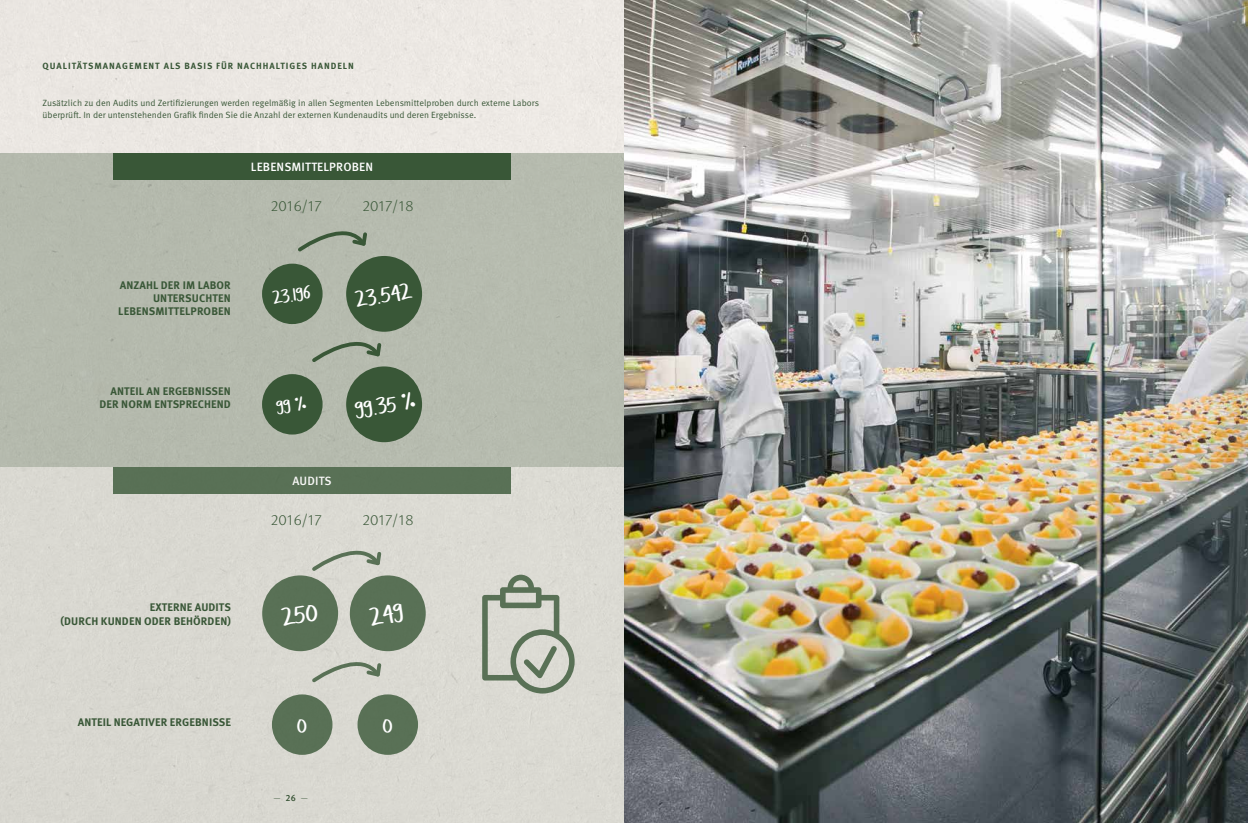
<style>
.page{position:relative;width:1248px;height:823px;background:#fff}
.page>*{position:absolute;margin:0;border:0;box-sizing:border-box;transform-origin:0 0}
.t1{font:23.9px "BREAKBEACH";color:#fff}
.t2{font:19.6px "BREAKBEACH";color:#fff}
.t3{font:300 15px "Meta Pro";color:#395737}
.t4{font:500 12px "Meta Pro";letter-spacing:.01em;color:#fff}
.t5{font:700 11px/13.2px "Meta Pro";letter-spacing:.01em;color:#395737;text-align:right}
.t6{font:9px/12.2px "Meta Pro Norm";color:#395737}
.t7{font:700 9px "Meta Pro";letter-spacing:.11em;color:#395737}
.t8{font:300 9px "Meta Pro";color:#395737}
.s1{font-weight:500}
</style>
<div class="page">
<div style="left:0;top:466px;width:624px;height:356px;background:#dad9d2"></div>
<div style="left:0;top:153px;width:624px;height:313px;background:#b5baae"></div>
<div style="left:262px;top:263px;width:60px;height:61px;background:#395737;border-radius:50%"></div>
<div style="left:346px;top:256px;width:76px;height:75px;background:#395737;border-radius:50%"></div>
<svg style="left:298px;top:231px;width:69px;height:21px"></svg>
<svg style="left:312px;top:342px;width:70px;height:20px"></svg>
<div style="left:357px;top:694px;width:61px;height:60px;background:#597156;border-radius:50%"></div>
<div style="left:272px;top:694px;width:60px;height:60px;background:#597055;border-radius:50%"></div>
<svg style="left:312px;top:550px;width:70px;height:21px"></svg>
<svg style="left:312px;top:662px;width:70px;height:21px"></svg>
<img style="left:624px;top:0;width:623px;height:822px">
<div style="left:113px;top:153px;width:397px;height:26px;background:#395737"></div>
<div style="left:113px;top:466px;width:397px;height:27px;background:#597156"></div>
<svg style="left:482px;top:574px;width:92px;height:119px"></svg>
<div style="left:262px;top:374px;width:60px;height:60px;background:#395737;border-radius:50%"></div>
<div style="left:346px;top:366px;width:76px;height:76px;background:#395737;border-radius:50%"></div>
<div style="left:350px;top:575px;width:75px;height:75px;background:#597156;border-radius:50%"></div>
<div style="left:262px;top:575px;width:76px;height:75px;background:#597156;border-radius:50%"></div>
<p class="t7" style="left:43px;top:59px;width:313px">QUALITÄTSMANAGEMENT ALS BASIS FÜR NACHHALTIGES HANDELN</p>
<p class="t6" style="left:43px;top:96px;width:498px">Zusätzlich zu den Audits und Zertifizierungen werden regelmäßig in allen Segmenten Lebensmittelproben durch externe Labors überprüft. In der untenstehenden Grafik finden Sie die Anzahl der externen Kundenaudits und deren Ergebnisse.</p>
<h3 class="t4" style="left:251px;top:157px;width:124px">LEBENSMITTELPROBEN</h3>
<h3 class="t3" style="left:271px;top:194px;width:53px">2016/17</h3>
<h3 class="t3" style="left:362px;top:194px;width:53px">2017/18</h3>
<p class="t5" style="left:118px;top:278px;width:114px">ANZAHL DER IM LABOR<br>UNTERSUCHTEN<br>LEBENSMITTELPROBEN</p>
<h2 class="t2" style="left:272px;top:290px;width:40px;rotate:-9deg">23.196</h2>
<h1 class="t1" style="left:354px;top:290px;width:58px;rotate:-9deg">23.542</h1>
<p class="t5" style="left:99px;top:383px;width:133px">ANTEIL AN ERGEBNISSEN<br>DER NORM ENTSPRECHEND</p>
<p class="t5" style="left:61px;top:599px;width:172px">EXTERNE AUDITS<br>(DURCH KUNDEN ODER BEHÖRDEN)</p>
<p class="t5" style="left:78px;top:714px;width:155px">ANTEIL NEGATIVER ERGEBNISSE</p>
<h1 class="t1" style="left:354px;top:400px;width:62px;rotate:-9deg">99.35 %</h1>
<h3 class="t4" style="left:292px;top:471px;width:41px">AUDITS</h3>
<h3 class="t3" style="left:271px;top:508px;width:53px">2016/17</h3>
<h3 class="t3" style="left:362px;top:508px;width:53px">2017/18</h3>
<p class="t8" style="left:273px;top:790px;width:36px">—<span class="s1">26</span>—</p>
</div>
